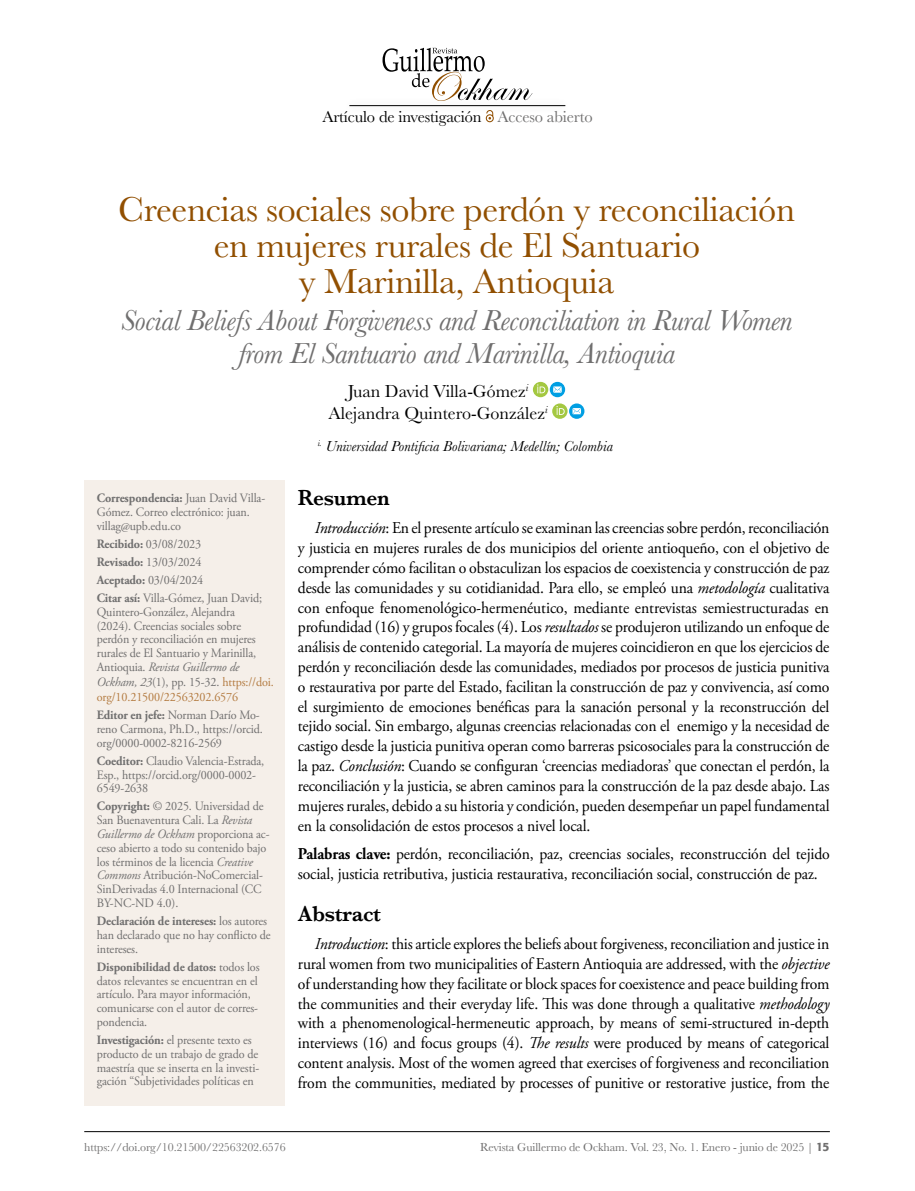
<style>
.page{position:relative;width:915px;height:1191px;background:#fff}
.page>*{position:absolute;margin:0;border:0;box-sizing:border-box;transform-origin:0 0}
.t1{font:36px/36px "Baskerville";letter-spacing:-.01em;color:#914f00;text-align:center}
.t2{font:italic 30px/33px "Baskerville";letter-spacing:-.015em;color:#706f6f;text-align:center}
.t3{font:600 22.5px "Baskerville";letter-spacing:-.01em;color:#000;scale:.95 1}
.t4{font:18px/21.6px "Baskerville";color:#000;text-align:center}
.t5{font:16.5px/19.8px "Adobe Garamond Pro";letter-spacing:-.01em;color:#000;text-align:justify;scale:.95 1}
.t6{font:16.5px "Baskerville";letter-spacing:-.01em;color:#000}
.t7{font:italic 15px "Baskerville";color:#000}
.t8{font:12.75px/13.8px "Adobe Garamond Pro";letter-spacing:-.01em;color:#706f6f;scale:.95 1}
.t9{font:12.75px/15px "Adobe Garamond Pro";letter-spacing:-.01em;color:#b47c42;scale:.95 1}
.t10{font:12px "Baskerville";letter-spacing:-.01em;color:#706f6f}
.s1{color:#706f6f}
.s2{font-weight:700}
.s3{font-style:italic}
.s4{font-style:italic;color:#706f6f}
.s5{font-family:"Formata";font-weight:500}
</style>
<div class="page">
<div style="left:84px;top:480px;width:201px;height:626px;background:#f5efe9"></div>
<hr style="left:84px;top:1131px;width:745px;height:1px;background:#000">
<svg style="left:485px;top:114px;width:8px;height:8px"></svg>
<svg style="left:382px;top:48px;width:150px;height:49px"></svg>
<div style="left:342px;top:97px;width:230px;height:17px;background:#000;opacity:.3"></div>
<hr style="left:349px;top:105px;width:216px;height:1px;background:#000">
<svg style="left:532px;top:382px;width:16px;height:15px"></svg>
<svg style="left:537px;top:384px;width:8px;height:9px"></svg>
<svg style="left:549px;top:382px;width:16px;height:15px"></svg>
<svg style="left:553px;top:386px;width:8px;height:7px"></svg>
<svg style="left:552px;top:403px;width:15px;height:16px"></svg>
<svg style="left:556px;top:406px;width:8px;height:9px"></svg>
<svg style="left:569px;top:403px;width:15px;height:16px"></svg>
<svg style="left:572px;top:408px;width:9px;height:6px"></svg>
<p class="t6" style="left:322px;top:106px;width:272px">Artículo de investigación <span class="s1">Acceso abierto</span></p>
<h1 class="t1" style="left:118px;top:191px;width:678px">Creencias sociales sobre perdón y reconciliación en mujeres rurales de El Santuario<br>y Marinilla, Antioquia</h1>
<h2 class="t2" style="left:121px;top:304px;width:672px">Social Beliefs About Forgiveness and Reconciliation in Rural Women from El Santuario and Marinilla, Antioquia</h2>
<p class="t4" style="left:328px;top:381px;width:220px">Juan David Villa-Gómez<sup>i<br></sup>Alejandra Quintero-González<sup>i</sup></p>
<p class="t7" style="left:318px;top:436px;width:296px"><sup>i.</sup> Universidad Pontificia Bolivariana; Medellín; Colombia</p>
<p class="t8" style="left:97px;top:491px;width:179px"><span class="s2">Correspondencia:</span> Juan David Villa-<br>Gómez. Correo electrónico: juan. villag@upb.edu.co</p>
<p class="t8" style="left:97px;top:535px;width:175px;line-height:18px"><span class="s2">Recibido:</span> 03/08/2023<br><span class="s2">Revisado:</span> 13/03/2024<br><span class="s2">Aceptado:</span> 03/04/2024<br><span class="s2">Citar así:</span> Villa-Gómez, Juan David;</p>
<p class="t8" style="left:97px;top:605px;width:169px">Quintero-González, Alejandra (2024). Creencias sociales sobre perdón y reconciliación en mujeres rurales de El Santuario y Marinilla, Antioquia. <span class="s3">Revista Guillermo de</span></p>
<p class="t9" style="left:97px;top:675px;width:188px"><span class="s4">Ockham, 23</span><span class="s1">(1), pp. 15-32.</span> https://doi. org/10.21500/22563202.6576</p>
<p class="t8" style="left:97px;top:708px;width:176px"><span class="s2">Editor en jefe:</span> Norman Darío Mo&shy;reno Carmona, Ph.D., https://orcid. org/0000-0002-8216-2569</p>
<p class="t8" style="left:97px;top:754px;width:178px"><span class="s2">Coeditor:</span> Claudio Valencia-Estrada,<br>Esp., https://orcid.org/0000-0002-<br>6549-2638</p>
<p class="t8" style="left:97px;top:800px;width:183px"><span class="s2">Copyright:</span> © 2025. Universidad de San Buenaventura Cali. La <span class="s3">Revista Guillermo de Ockham</span> proporciona ac&shy;ceso abierto a todo su contenido bajo los términos de la licencia <span class="s3">Creative Commons</span> Atribución-NoComercial-SinDerivadas 4.0 Internacional (CC BY-NC-ND 4.0).</p>
<p class="t8" style="left:97px;top:914px;width:184px"><span class="s2">Declaración de intereses:</span> los autores han declarado que no hay conflicto de intereses.</p>
<p class="t8" style="left:97px;top:960px;width:173px"><span class="s2">Disponibilidad de datos:</span> todos los datos relevantes se encuentran en el artículo. Para mayor información, comunicarse con el autor de corres&shy;pondencia.</p>
<p class="t8" style="left:97px;top:1033px;width:172px"><span class="s2">Investigación:</span> el presente texto es producto de un trabajo de grado de maestría que se inserta en la investi&shy;gación “Subjetividades políticas en</p>
<h3 class="t3" style="left:298px;top:482px;width:98px">Resumen</h3>
<p class="t5" style="left:298px;top:519px;width:561px;text-indent:17px"><span class="s3">Introducción</span>: En el presente artículo se examinan las creencias sobre perdón, reconciliación y justicia en mujeres rurales de dos municipios del oriente antioqueño, con el objetivo de comprender cómo facilitan o obstaculizan los espacios de coexistencia y construcción de paz desde las comunidades y su cotidianidad. Para ello, se empleó una <span class="s3">metodología</span> cualitativa con enfoque fenomenológico-hermenéutico, mediante entrevistas semiestructuradas en profundidad (16) y grupos focales (4). Los <span class="s3">resultados</span> se produjeron utilizando un enfoque de análisis de contenido categorial. La mayoría de mujeres coincidieron en que los ejercicios de perdón y reconciliación desde las comunidades, mediados por procesos de justicia punitiva o restaurativa por parte del Estado, facilitan la construcción de paz y convivencia, así como el surgimiento de emociones benéficas para la sanación personal y la reconstrucción del tejido social. Sin embargo, algunas creencias relacionadas con el enemigo y la necesidad de castigo desde la justicia punitiva operan como barreras psicosociales para la construcción de la paz. <span class="s3">Conclusión</span>: Cuando se configuran ‘creencias mediadoras’ que conectan el perdón, la reconciliación y la justicia, se abren caminos para la construcción de la paz desde abajo. Las mujeres rurales, debido a su historia y condición, pueden desempeñar un papel fundamental en la consolidación de estos procesos a nivel local.</p>
<p class="t5" style="left:298px;top:844px;width:561px"><span class="s2">Palabras clave:</span> perdón, reconciliación, paz, creencias sociales, reconstrucción del tejido social, justicia retributiva, justicia restaurativa, reconciliación social, construcción de paz.</p>
<h3 class="t3" style="left:298px;top:897px;width:89px">Abstract</h3>
<p class="t5" style="left:298px;top:934px;width:561px;text-indent:17px"><span class="s3">Introduction</span>: this article explores the beliefs about forgiveness, reconciliation and justice in rural women from two municipalities of Eastern Antioquia are addressed, with the <span class="s3">objective </span>of understanding how they facilitate or block spaces for coexistence and peace building from the communities and their everyday life. This was done through a qualitative <span class="s3">methodology </span>with a phenomenological-hermeneutic approach, by means of semi-structured in-depth interviews (16) and focus groups (4). <span class="s3">The results</span> were produced by means of categorical content analysis. Most of the women agreed that exercises of forgiveness and reconciliation from the communities, mediated by processes of punitive or restorative justice, from the</p>
<p class="t10" style="left:84px;top:1139px;width:203px">https://doi.org/10.21500/22563202.6576</p>
<p class="t10" style="left:480px;top:1139px;width:350px">Revista Guillermo de Ockham. Vol. 23, No. 1. Enero - junio de 2025 | <span class="s5">15</span></p>
</div>
